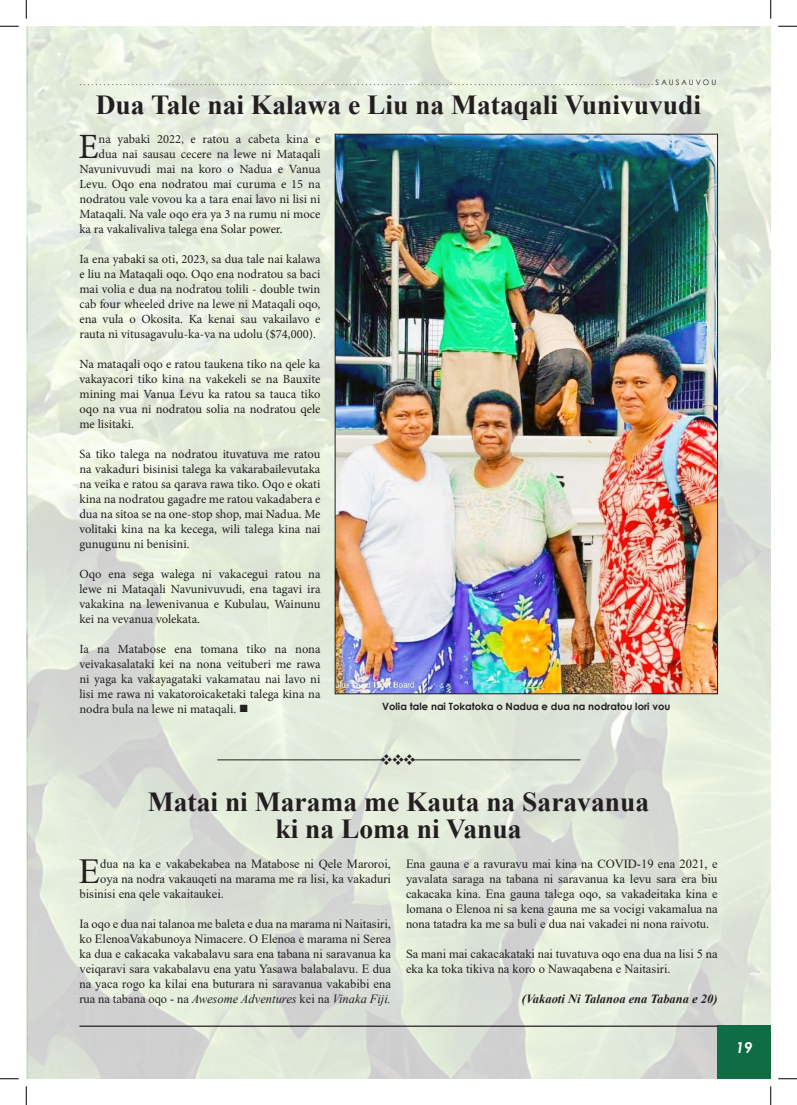
<style>
.page{position:relative;width:797px;height:1105px;background:#fff}
.page>*{position:absolute;margin:0;border:0;box-sizing:border-box;transform-origin:0 0}
.t1{font:35.62px "Minion Pro";color:#231f20}
.t2{font:35.12px "Times New Roman";color:#231f20}
.t3{font:700 27.5px "Times New Roman";color:#231f20}
.t4{font:15px "Wingdings";color:#231f20}
.t5{font:italic 700 15px "Century Gothic";color:#fff}
.t6{font:12.5px/15px "Minion Pro";color:#231f20;text-align:justify}
.t7{font:12.5px/15px "Times New Roman";color:#231f20;text-align:justify}
.t8{font:italic 700 12.5px "Times New Roman";color:#231f20}
.t9{font:700 10px "Century Gothic";color:#231f20}
.t10{font:7.5px "Century Gothic";letter-spacing:.26em;color:#231f20}
.s1{font-style:italic}
</style>
<div class="page">
<img style="left:26px;top:26px;width:744px;height:1053px">
<div style="left:717px;top:1025px;width:53px;height:54px;background:#0f6c43"></div>
<hr style="left:79px;top:1025px;width:638px;height:2px;background:#231f20">
<hr style="left:217px;top:759px;width:167px;height:1px;background:#231f20">
<hr style="left:413px;top:759px;width:167px;height:1px;background:#231f20">
<img style="left:337px;top:136px;width:379px;height:556px">
<svg style="left:0;top:25px;width:19px;height:2px"></svg>
<svg style="left:778px;top:25px;width:19px;height:2px"></svg>
<svg style="left:0;top:1078px;width:19px;height:1px"></svg>
<svg style="left:778px;top:1078px;width:19px;height:1px"></svg>
<svg style="left:25px;top:0;width:2px;height:19px"></svg>
<svg style="left:25px;top:1086px;width:2px;height:19px"></svg>
<svg style="left:770px;top:0;width:1px;height:19px"></svg>
<svg style="left:770px;top:1086px;width:1px;height:19px"></svg>
<p class="t10" style="left:79px;top:77px;width:638px">...............................................................................................................................................SAUSAUVOU</p>
<p class="t3" style="left:96px;top:85px;width:607px">Dua Tale nai Kalawa e Liu na Mataqali Vunivuvudi</p>
<p class="t1" style="left:78px;top:123px;width:22px">E</p>
<p class="t6" style="left:99px;top:132px;width:223px">na yabaki 2022, e ratou a cabeta kina e</p>
<p class="t6" style="left:99px;top:147px;width:223px">dua nai sausau cecere na lewe ni Mataqali</p>
<p class="t6" style="left:79px;top:162px;width:242px">Navunivuvudi mai na koro o Nadua e Vanua</p>
<p class="t6" style="left:79px;top:177px;width:242px">Levu. Oqo ena nodratou mai curuma e 15 na</p>
<p class="t6" style="left:79px;top:192px;width:242px">nodratou vale vovou ka a tara enai lavo ni lisi ni</p>
<p class="t6" style="left:79px;top:207px;width:242px">Mataqali. Na vale oqo era ya 3 na rumu ni moce</p>
<p class="t6" style="left:79px;top:222px;width:205px">ka ra vakalivaliva talega ena Solar power.</p>
<p class="t6" style="left:79px;top:252px;width:242px">Ia ena yabaki sa oti, 2023, sa dua tale nai kalawa e liu na Mataqali oqo. Oqo ena nodratou sa baci mai volia e dua na nodratou tolili - double twin cab four wheeled drive na lewe ni Mataqali oqo, ena vula o Okosita. Ka kenai sau vakailavo e rauta ni vitusagavulu-ka-va na udolu ($74,000).</p>
<p class="t6" style="left:79px;top:357px;width:242px">Na mataqali oqo e ratou taukena tiko na qele ka vakayacori tiko kina na vakekeli se na Bauxite mining mai Vanua Levu ka ratou sa tauca tiko oqo na vua ni nodratou solia na nodratou qele me lisitaki.</p>
<p class="t6" style="left:79px;top:447px;width:242px">Sa tiko talega na nodratou ituvatuva me ratou na vakaduri bisinisi talega ka vakarabailevutaka na veika e ratou sa qarava rawa tiko. Oqo e okati kina na nodratou gagadre me ratou vakadabera e dua na sitoa se na one-stop shop, mai Nadua. Me volitaki kina na ka kecega, wili talega kina nai gunugunu ni benisini.</p>
<p class="t6" style="left:79px;top:567px;width:242px">Oqo ena sega walega ni vakacegui ratou na lewe ni Mataqali Navunivuvudi, ena tagavi ira vakakina na lewenivanua e Kubulau, Wainunu kei na vevanua volekata.</p>
<p class="t6" style="left:79px;top:642px;width:242px">Ia na Matabose ena tomana tiko na nona veivakasalataki kei na nona veituberi me rawa ni yaga ka vakayagataki vakamatau nai lavo ni lisi me rawa ni vakatoroicaketaki talega kina na nodra bula na lewe ni mataqali. ■</p>
<p class="t9" style="left:382px;top:699px;width:290px">Volia tale nai Tokatoka o Nadua e dua na nodratou lori vou</p>
<p class="t4" style="left:380px;top:751px;width:38px">❖❖❖</p>
<p class="t3" style="left:148px;top:782px;width:503px">Matai ni Marama me Kauta na Saravanua</p>
<p class="t3" style="left:275px;top:809px;width:248px">ki na Loma ni Vanua</p>
<p class="t2" style="left:79px;top:847px;width:23px">E</p>
<p class="t7" style="left:100px;top:856px;width:292px">dua na ka e vakabekabea na Matabose ni Qele Maroroi,</p>
<p class="t7" style="left:100px;top:871px;width:292px">oya na nodra vakauqeti na marama me ra lisi, ka vakaduri</p>
<p class="t7" style="left:79px;top:886px;width:146px">bisinisi ena qele vakaitaukei.</p>
<p class="t7" style="left:79px;top:916px;width:313px">Ia oqo e dua nai talanoa me baleta e dua na marama ni Naitasiri, ko ElenoaVakabunoya Nimacere. O Elenoa e marama ni Serea ka dua e cakacaka vakabalavu sara ena tabana ni saravanua ka veiqaravi sara vakabalavu ena yatu Yasawa balabalavu. E dua na yaca rogo ka kilai ena buturara ni saravanua vakabibi ena rua na tabana oqo - na <span class="s1">Awesome Adventures</span> kei na <span class="s1">Vinaka Fiji.</span></p>
<p class="t7" style="left:406px;top:856px;width:313px">Ena gauna e a ravuravu mai kina na COVID-19 ena 2021, e yavalata saraga na tabana ni saravanua ka levu sara era biu cakacaka kina. Ena gauna talega oqo, sa vakadeitaka kina e lomana o Elenoa ni sa kena gauna me sa vocigi vakamalua na nona tatadra ka me sa buli e dua nai vakadei ni nona raivotu.</p>
<p class="t7" style="left:406px;top:946px;width:313px">Sa mani mai cakacakataki nai tuvatuva oqo ena dua na lisi 5 na eka ka toka tikiva na koro o Nawaqabena e Naitasiri.</p>
<p class="t8" style="left:522px;top:990px;width:197px">(Vakaoti Ni Talanoa ena Tabana e 20)</p>
<p class="t5" style="left:735px;top:1036px;width:18px">19</p>
</div>
